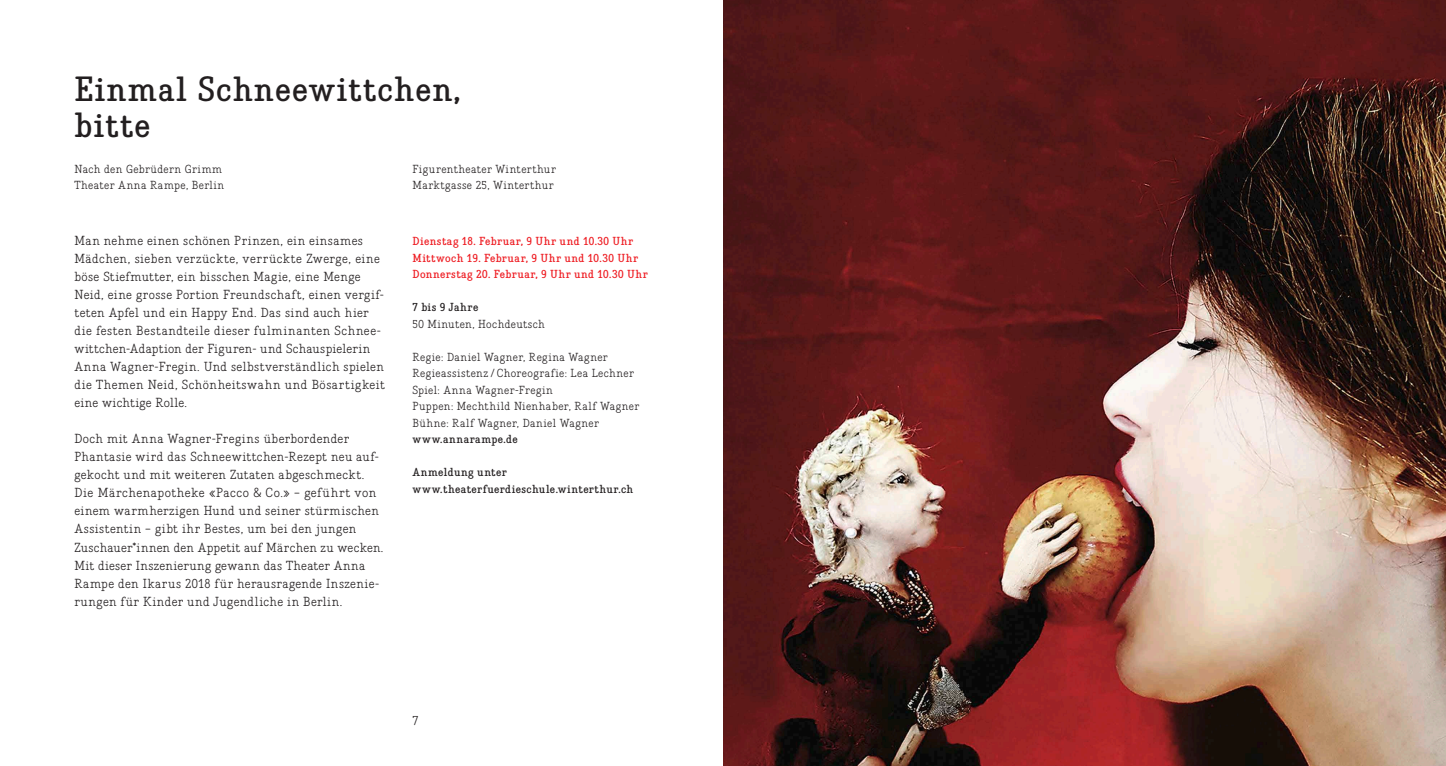
<style>
.page{position:relative;width:1446px;height:766px;background:#fff}
.page>*{position:absolute;margin:0;border:0;box-sizing:border-box;transform-origin:0 0}
.t1{font:700 36px/36px "Quister";letter-spacing:.03em;color:#231f20}
.t2{font:13.5px/18px "Quister";letter-spacing:.03em;color:#231f20}
.t3{font:12px/16.5px "Quister";letter-spacing:.035em;color:#231f20}
.t4{font:700 12px/16.5px "Quister";letter-spacing:.04em;color:#ee1d23}
.t5{font:700 12px/16.5px "Quister";letter-spacing:.04em;color:#231f20}
</style>
<div class="page">
<img style="left:723px;top:0;width:723px;height:765px">
<h1 class="t1" style="left:74px;top:73px;width:388px">Einmal Schneewittchen, bitte</h1>
<p class="t3" style="left:74px;top:161px;width:151px">Nach den Gebrüdern Grimm<br>Theater Anna Rampe, Berlin</p>
<p class="t3" style="left:412px;top:161px;width:145px">Figurentheater Winterthur<br>Marktgasse 25, Winterthur</p>
<p class="t2" style="left:74px;top:232px;width:312px">Man nehme einen schönen Prinzen, ein einsames Mädchen, sieben verzückte, verrückte Zwerge, eine böse Stiefmutter, ein bisschen Magie, eine Menge Neid, eine grosse Portion Freundschaft, einen vergif&shy;teten Apfel und ein Happy End. Das sind auch hier die festen Bestandteile dieser fulminanten Schnee&shy;wittchen-Adaption der Figuren- und Schauspielerin Anna Wagner-Fregin. Und selbstverständlich spielen die Themen Neid, Schönheitswahn und Bösartigkeit eine wichtige Rolle.</p>
<p class="t2" style="left:74px;top:430px;width:310px">Doch mit Anna Wagner-Fregins überbordender Phantasie wird das Schneewittchen-Rezept neu auf&shy;gekocht und mit weiteren Zutaten abgeschmeckt.<br>Die Märchenapotheke «Pacco &amp; Co.» – geführt von einem warmherzigen Hund und seiner stürmischen Assistentin – gibt ihr Bestes, um bei den jungen Zuschauer*innen den Appetit auf Märchen zu wecken.<br>Mit dieser Inszenierung gewann das Theater Anna Rampe den Ikarus 2018 für herausragende Inszenie&shy;rungen für Kinder und Jugendliche in Berlin.</p>
<p class="t4" style="left:412px;top:233px;width:237px">Dienstag 18. Februar, 9 Uhr und 10.30 Uhr<br>Mittwoch 19. Februar, 9 Uhr und 10.30 Uhr<br>Donnerstag 20. Februar, 9 Uhr und 10.30 Uhr</p>
<p class="t5" style="left:412px;top:299px;width:67px">7 bis 9 Jahre</p>
<p class="t3" style="left:412px;top:316px;width:134px">50 Minuten, Hochdeutsch</p>
<p class="t3" style="left:412px;top:349px;width:228px">Regie: Daniel Wagner, Regina Wagner Regieassistenz/ Choreografie: Lea Lechner Spiel: Anna Wagner-Fregin<br>Puppen: Mechthild Nienhaber, Ralf Wagner Bühne: Ralf Wagner, Daniel Wagner</p>
<p class="t5" style="left:412px;top:431px;width:107px">www.annarampe.de</p>
<p class="t5" style="left:412px;top:464px;width:222px">Anmeldung unter www.theaterfuerdieschule.winterthur.ch</p>
<p class="t2" style="left:412px;top:712px;width:8px">7</p>
</div>
